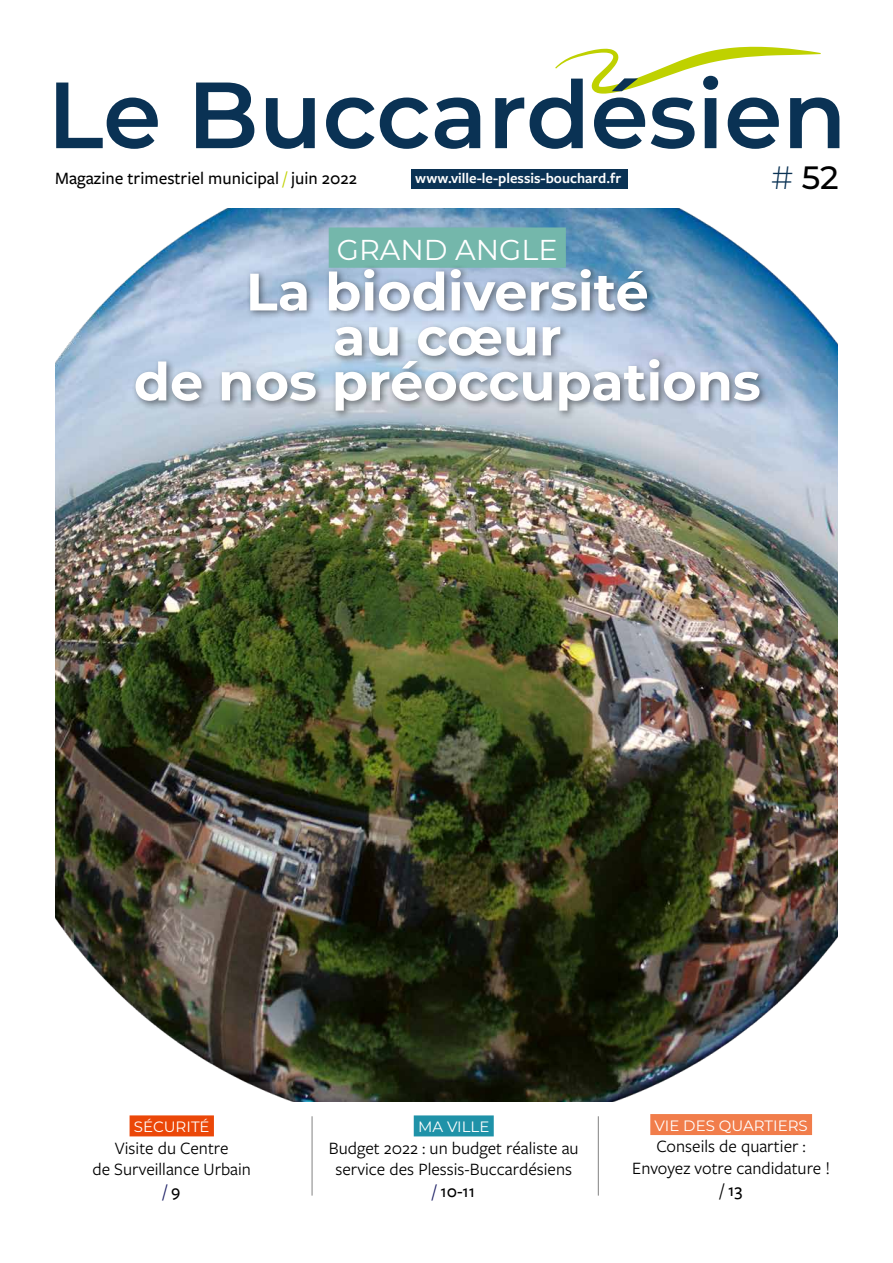
<style>
.page{position:relative;width:893px;height:1263px;background:#fff}
.page>*{position:absolute;margin:0;border:0;box-sizing:border-box;transform-origin:0 0}
.t1{font:600 93.75px "Montserrat";color:#0a3254}
.t2{font:700 52.5px/45px "Montserrat";color:#fff;text-align:center}
.t3{font:500 32.25px "Montserrat";color:#000}
.t4{font:28.8px "Montserrat";color:#fff}
.t5{font:18px/21.6px "Freight Sans Pro";color:#000;text-align:center}
.t6{font:500 18px "Freight Sans Pro";color:#000}
.t7{font:600 15px "Freight Sans Pro";color:#fff}
.t8{font:15px "Montserrat";color:#fff}
.s1{font-weight:300;color:#0a3254}
.s2{color:#bfd100}
.s3{font-weight:500;color:#1c1f65}
.s4{font-weight:500}
</style>
<div class="page">
<div style="left:130px;top:1115px;width:84px;height:21px;background:#eb4708"></div>
<div style="left:650px;top:1114px;width:162px;height:21px;background:#f17d4b"></div>
<hr style="left:312px;top:1116px;width:1px;height:79px;background:#000">
<hr style="left:598px;top:1116px;width:1px;height:79px;background:#000">
<svg style="left:555px;top:46px;width:266px;height:48px"></svg>
<div style="left:414px;top:1115px;width:80px;height:21px;background:#1f92a8"></div>
<div style="left:411px;top:169px;width:217px;height:20px;background:#0a3254"></div>
<img style="left:55px;top:208px;width:783px;height:893px">
<div style="left:329px;top:227px;width:237px;height:41px;background:#74b7ab"></div>
<div style="left:131px;top:264px;width:638px;height:156px;background:#000;opacity:.5"></div>
<h1 class="t1" style="left:47px;top:48px;width:801px">Le Buccardésien</h1>
<h3 class="t3" style="left:771px;top:155px;width:69px"><span class="s1">#</span> 52</h3>
<p class="t6" style="left:55px;top:166px;width:303px">Magazine trimestriel municipal <span class="s2">/</span> juin 2022</p>
<p class="t7" style="left:415px;top:168px;width:207px">www.ville-le-plessis-bouchard.fr</p>
<h3 class="t4" style="left:337px;top:230px;width:222px">GRAND ANGLE</h3>
<h2 class="t2" style="left:134px;top:267px;width:629px">La biodiversité<br>au cœur<br>de nos préoccupations</h2>
<p class="t8" style="left:134px;top:1116px;width:77px">SÉCURITÉ</p>
<p class="t5" style="left:92px;top:1136px;width:160px">Visite du Centre<br>de Surveillance Urbain <span class="s3">/</span><span class="s4">9</span></p>
<p class="t8" style="left:418px;top:1116px;width:73px">MA VILLE</p>
<p class="t5" style="left:329px;top:1136px;width:251px">Budget 2022 : un budget réaliste au service des Plessis-Buccardésiens<br><span class="s3">/</span> <span class="s4">10-11</span></p>
<p class="t8" style="left:654px;top:1115px;width:155px">VIE DES QUARTIERS</p>
<p class="t5" style="left:632px;top:1135px;width:199px">Conseils de quartier :<br>Envoyez votre candidature !</p>
<p class="t6" style="left:720px;top:1178px;width:24px">/ 13</p>
</div>
